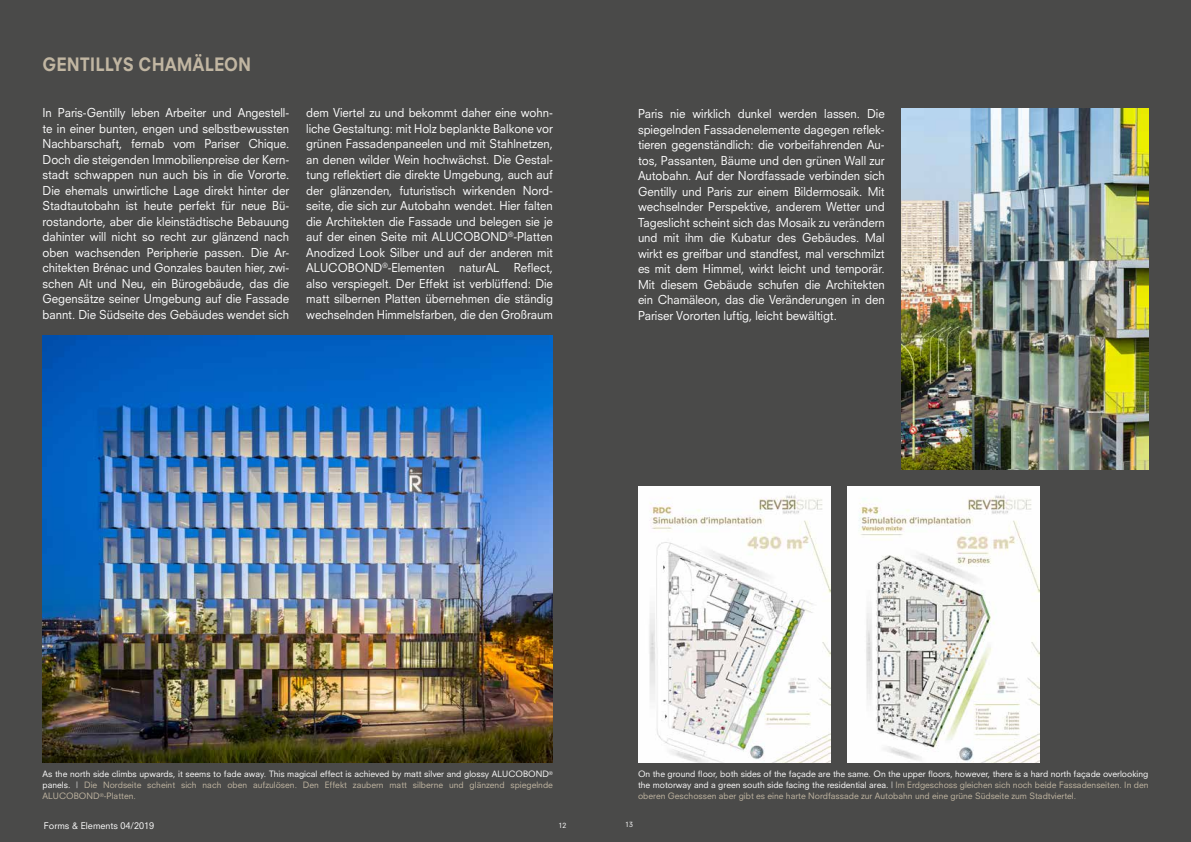
<style>
.page{position:relative;width:1191px;height:842px;background:#fff}
.page>*{position:absolute;margin:0;border:0;box-sizing:border-box;transform-origin:0 0}
.t1{font:800 18px "Neuzeit SLT Std";color:#c1b6a2;scale:.93 1}
.t2{font:12px/15.5px "Neuzeit SLT Std";letter-spacing:-.005em;color:#fff;text-align:justify;scale:.95 1}
.t3{font:9px "Neuzeit SLT Std";color:#fff}
.t4{font:8.5px/11px "Neuzeit SLT Std";color:#fff;text-align:justify}
.t5{font:7px "Neuzeit SLT Std";color:#fff}
.s1{color:#c1b6a2}
</style>
<div class="page">
<div style="left:0;top:0;width:595px;height:842px;background:#4a4a49"></div>
<div style="left:595px;top:0;width:596px;height:842px;background:#4a4a49"></div>
<img style="left:43px;top:336px;width:510px;height:426px">
<img style="left:638px;top:486px;width:192px;height:276px">
<img style="left:847px;top:486px;width:192px;height:276px">
<img style="left:901px;top:108px;width:247px;height:361px">
<h1 class="t1" style="left:43px;top:53px;width:226px">GENTILLYS CHAMÄLEON</h1>
<p class="t2" style="left:43px;top:105px;width:261px">In Paris-Gentilly leben Arbeiter und Angestell&shy;te in einer bunten, engen und selbstbewussten Nachbarschaft, fernab vom Pariser Chique.<br>Doch die steigenden Immobilienpreise der Kern&shy;stadt schwappen nun auch bis in die Vororte.<br>Die ehemals unwirtliche Lage direkt hinter der Stadtautobahn ist heute perfekt für neue Bü&shy;rostandorte, aber die kleinstädtische Bebauung dahinter will nicht so recht zur glänzend nach oben wachsenden Peripherie passen. Die Ar&shy;chitekten Brénac und Gonzales bauten hier, zwi&shy;schen Alt und Neu, ein Bürogebäude, das die Gegensätze seiner Umgebung auf die Fassade bannt. Die Südseite des Gebäudes wendet sich</p>
<p class="t2" style="left:306px;top:105px;width:261px">dem Viertel zu und bekommt daher eine wohn&shy;liche Gestaltung: mit Holz beplankte Balkone vor grünen Fassadenpaneelen und mit Stahlnetzen, an denen wilder Wein hochwächst. Die Gestal&shy;tung reflektiert die direkte Umgebung, auch auf der glänzenden, futuristisch wirkenden Nord&shy;seite, die sich zur Autobahn wendet. Hier falten die Architekten die Fassade und belegen sie je auf der einen Seite mit ALUCOBOND<sup>®</sup>-Platten Anodized Look Silber und auf der anderen mit ALUCOBOND<sup>®</sup>-Elementen naturAL Reflect, also verspiegelt. Der Effekt ist verblüffend: Die matt silbernen Platten übernehmen die ständig wechselnden Himmelsfarben, die den Großraum</p>
<p class="t2" style="left:638px;top:106px;width:261px">Paris nie wirklich dunkel werden lassen. Die spiegelnden Fassadenelemente dagegen reflek&shy;tieren gegenständlich: die vorbeifahrenden Au&shy;tos, Passanten, Bäume und den grünen Wall zur Autobahn. Auf der Nordfassade verbinden sich Gentilly und Paris zur einem Bildermosaik. Mit wechselnder Perspektive, anderem Wetter und Tageslicht scheint sich das Mosaik zu verändern und mit ihm die Kubatur des Gebäudes. Mal wirkt es greifbar und standfest, mal verschmilzt es mit dem Himmel, wirkt leicht und temporär.<br>Mit diesem Gebäude schufen die Architekten ein Chamäleon, das die Veränderungen in den Pariser Vororten luftig, leicht bewältigt.</p>
<p class="t4" style="left:43px;top:769px;width:512px">As the north side climbs upwards, it seems to fade away. This magical effect is achieved by matt silver and glossy ALUCOBOND<sup>® </sup>panels. | <span class="s1">Die Nordseite scheint sich nach oben aufzulösen. Den Effekt zaubern matt silberne und glänzend spiegelnde ALUCOBOND</span><sup>®</sup><span class="s1">-Platten.</span></p>
<p class="t4" style="left:638px;top:769px;width:512px">On the ground floor, both sides of the façade are the same. On the upper floors, however, there is a hard north façade overlooking the motorway and a green south side facing the residential area. | <span class="s1">Im Erdgeschoss gleichen sich noch beide Fassadenseiten. In den oberen Geschossen aber gibt es eine harte Nordfassade zur Autobahn und eine grüne Südseite zum Stadtviertel.</span></p>
<p class="t3" style="left:44px;top:820px;width:112px">Forms &amp; Elements 04/2019</p>
<p class="t5" style="left:558px;top:821px;width:9px">12</p>
<p class="t5" style="left:625px;top:820px;width:9px">13</p>
</div>
